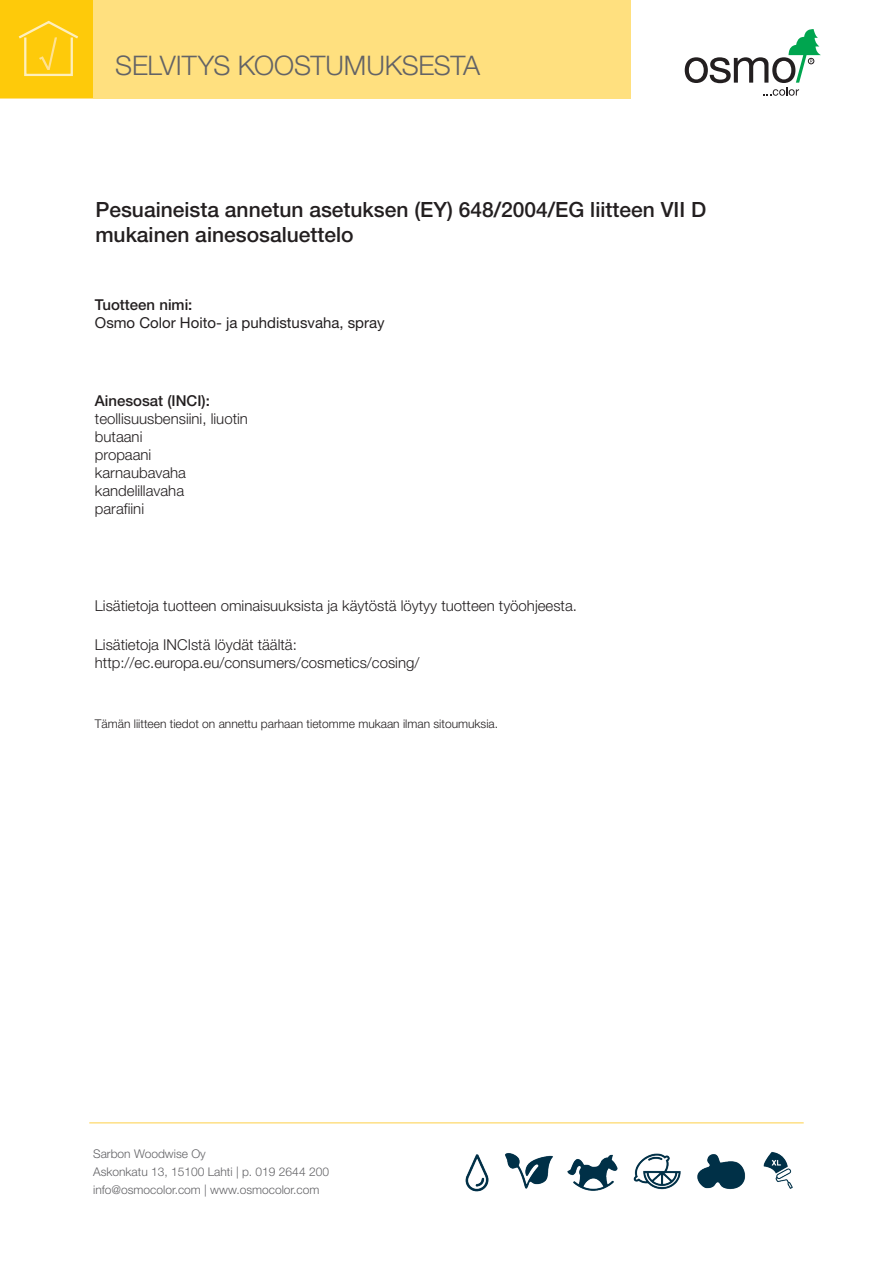
<style>
.page{position:relative;width:893px;height:1263px;background:#fff}
.page>*{position:absolute;margin:0;border:0;box-sizing:border-box;transform-origin:0 0}
.t1{font:300 27px "Helvetica Neue";letter-spacing:-.01em;color:#636366}
.t2{font:500 21px/25.2px "Helvetica Neue";color:#231f20}
.t3{font:300 15px/18px "Helvetica Neue";color:#231f20}
.t4{font:15px "Helvetica Neue";color:#231f20}
.t5{font:500 15px "Helvetica Neue";color:#231f20}
.t6{font:300 12px/18px "Helvetica Neue";color:#636366}
.t7{font:300 12px "Helvetica Neue";color:#231f20}
</style>
<div class="page">
<div style="left:0;top:0;width:631px;height:98px;background:#ffe07f"></div>
<div style="left:0;top:1px;width:93px;height:97px;background:#feca0a"></div>
<svg style="left:18px;top:20px;width:60px;height:57px"></svg>
<svg style="left:685px;top:29px;width:136px;height:67px"></svg>
<hr style="left:89px;top:1122px;width:715px;height:1px;background:#fed55c">
<img style="left:465px;top:1153px;width:88px;height:39px">
<img style="left:697px;top:1154px;width:49px;height:36px">
<img style="left:568px;top:1154px;width:49px;height:37px">
<img style="left:633px;top:1153px;width:48px;height:37px">
<img style="left:763px;top:1152px;width:30px;height:37px">
<h1 class="t1" style="left:115px;top:49px;width:366px">SELVITYS KOOSTUMUKSESTA</h1>
<h2 class="t2" style="left:95px;top:197px;width:612px">Pesuaineista annetun asetuksen (EY) 648/2004/EG liitteen VII D mukainen ainesosaluettelo</h2>
<p class="t5" style="left:95px;top:295px;width:99px">Tuotteen nimi:</p>
<p class="t4" style="left:95px;top:313px;width:291px">Osmo Color Hoito- ja puhdistusvaha, spray</p>
<p class="t5" style="left:95px;top:392px;width:117px">Ainesosat (INCI):</p>
<p class="t3" style="left:95px;top:409px;width:155px">teollisuusbensiini, liuotin butaani<br>propaani<br>karnaubavaha kandelillavaha<br>parafiini</p>
<p class="t3" style="left:95px;top:596px;width:483px">Lisätietoja tuotteen ominaisuuksista ja käytöstä löytyy tuotteen työohjeesta.</p>
<p class="t3" style="left:95px;top:635px;width:326px">Lisätietoja INCIstä löydät täältä: http://ec.europa.eu/consumers/cosmetics/cosing/</p>
<p class="t7" style="left:95px;top:717px;width:405px">Tämän liitteen tiedot on annettu parhaan tietomme mukaan ilman sitoumuksia.</p>
<p class="t6" style="left:93px;top:1144px;width:237px">Sarbon Woodwise Oy<br>Askonkatu 13, 15100 Lahti | p. 019 2644 200 info@osmocolor.com | www.osmocolor.com</p>
</div>
